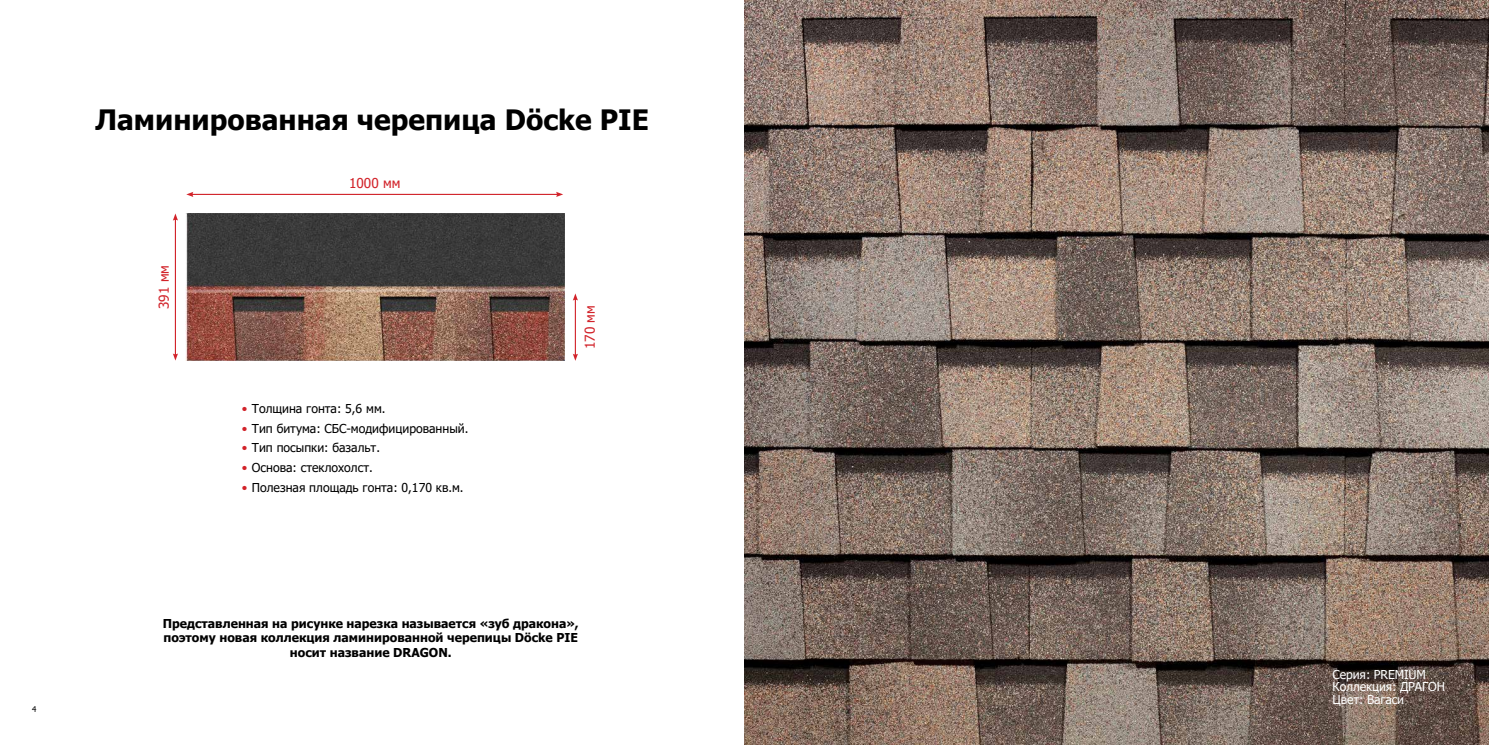
<style>
.page{position:relative;width:1489px;height:745px;background:#fff}
.page>*{position:absolute;margin:0;border:0;box-sizing:border-box;transform-origin:0 0}
.t1{font:700 28px "Tahoma";color:#000}
.t2{font:13.56px "Tahoma";color:#d2232a}
.t3{font:12.25px "Tahoma";color:#000}
.t4{font:700 12.25px/14.7px "Tahoma";color:#000;text-align:center}
.t5{font:12.25px/12.2px "Tahoma";letter-spacing:-.01em;color:#fff}
.t6{font:7.88px "Tahoma";color:#000}
.s1{color:#d2232a}
</style>
<div class="page">
<img style="left:185px;top:213px;width:379px;height:147px">
<hr style="left:191px;top:194px;width:367px;height:1px;background:#d2232a">
<svg style="left:186px;top:192px;width:7px;height:5px"></svg>
<svg style="left:556px;top:192px;width:7px;height:5px"></svg>
<hr style="left:175px;top:218px;width:1px;height:137px;background:#d2232a">
<svg style="left:173px;top:213px;width:5px;height:7px"></svg>
<svg style="left:173px;top:353px;width:5px;height:7px"></svg>
<hr style="left:575px;top:298px;width:1px;height:57px;background:#d2232a">
<svg style="left:573px;top:293px;width:5px;height:7px"></svg>
<svg style="left:573px;top:353px;width:5px;height:7px"></svg>
<img style="left:744px;top:0;width:744px;height:744px">
<p class="t6" style="left:32px;top:703px;width:6px">4</p>
<h1 class="t1" style="left:95px;top:100px;width:555px">Ламинированная черепица Döcke PIE</h1>
<p class="t2" style="left:155px;top:309px;width:45px;rotate:-90deg">391 мм</p>
<p class="t2" style="left:349px;top:174px;width:53px">1000 мм</p>
<p class="t3" style="left:242px;top:400px;width:145px"><span class="s1">•</span> Толщина гонта: 5,6 мм.</p>
<p class="t3" style="left:242px;top:419px;width:228px"><span class="s1">•</span> Тип битума: СБС-модифицированный.</p>
<p class="t3" style="left:242px;top:439px;width:140px"><span class="s1">•</span> Тип посыпки: базальт.</p>
<p class="t3" style="left:242px;top:459px;width:132px"><span class="s1">•</span> Основа: стеклохолст.</p>
<p class="t3" style="left:242px;top:478px;width:223px"><span class="s1">•</span> Полезная площадь гонта: 0,170 кв.м.</p>
<p class="t2" style="left:580px;top:349px;width:45px;rotate:-90deg">170 мм</p>
<p class="t4" style="left:163px;top:616px;width:417px">Представленная на рисунке нарезка называется «зуб дракона», поэтому новая коллекция ламинированной черепицы Dӧcke PIE носит название DRAGON.</p>
<p class="t5" style="left:1332px;top:668px;width:114px">Серия: PREMIUM<br>Коллекция: ДРАГОН<br>Цвет: Вагаси</p>
</div>
